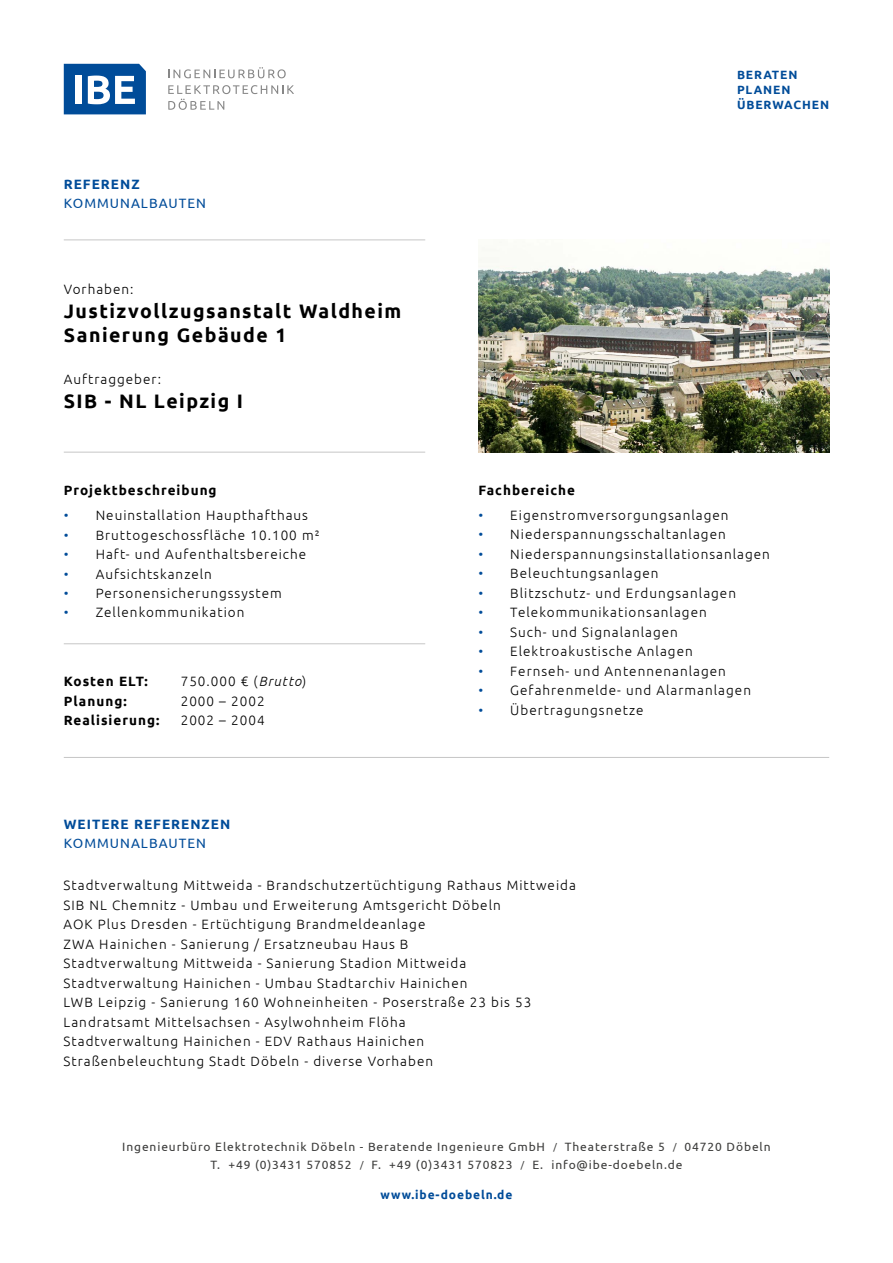
<style>
.page{position:relative;width:893px;height:1263px;background:#fff}
.page>*{position:absolute;margin:0;border:0;box-sizing:border-box;transform-origin:0 0}
.t1{font:700 19.5px/24px "Ubuntu";letter-spacing:.075em;color:#000}
.t2{font:300 13.5px/19.5px "Ubuntu";letter-spacing:.075em;color:#000}
.t3{font:700 13.5px "Ubuntu";letter-spacing:.075em;color:#000}
.t4{font:13.5px "Ubuntu";letter-spacing:.075em;color:#004c99}
.t5{font:700 13.5px "Ubuntu";letter-spacing:.075em;color:#004c99}
.t6{font:12px/18px "Ubuntu";letter-spacing:.075em;color:#3c3c3b;text-align:center}
.t7{font:700 12px/15.3px "Ubuntu";letter-spacing:.075em;color:#004c99}
.s1{color:#004c99}
.s2{font-style:italic}
.s3{font-size:9px}
</style>
<div class="page">
<svg style="left:64px;top:64px;width:82px;height:50px"></svg>
<svg style="left:168px;top:67px;width:118px;height:11px"></svg>
<svg style="left:168px;top:85px;width:126px;height:25px"></svg>
<img style="left:478px;top:242px;width:351px;height:210px">
<hr style="left:64px;top:643px;width:361px;height:1px;background:#c6c6c6">
<hr style="left:64px;top:452px;width:361px;height:1px;background:#c6c6c6">
<hr style="left:64px;top:240px;width:361px;height:1px;background:#c6c6c6">
<hr style="left:64px;top:757px;width:765px;height:1px;background:#c6c6c6">
<p class="t5" style="left:64px;top:176px;width:77px">REFERENZ</p>
<p class="t4" style="left:64px;top:195px;width:144px">KOMMUNALBAUTEN</p>
<p class="t2" style="left:64px;top:279px;width:71px">Vorhaben:</p>
<h1 class="t1" style="left:64px;top:298px;width:339px">Justizvollzugsanstalt Waldheim<br>Sanierung Gebäude 1</h1>
<p class="t2" style="left:64px;top:369px;width:99px">Auftraggeber:</p>
<h1 class="t1" style="left:64px;top:389px;width:181px">SIB - NL Leipzig I</h1>
<p class="t3" style="left:64px;top:482px;width:154px">Projektbeschreibung</p>
<p class="t3" style="left:478px;top:482px;width:98px">Fachbereiche</p>
<p class="t7" style="left:737px;top:66px;width:94px">BERATEN<br>PLANEN<br>ÜBERWACHEN</p>
<p class="t2" style="left:64px;top:505px;width:246px"><span class="s1">•</span> Neuinstallation Haupthafthaus</p>
<p class="t2" style="left:64px;top:525px;width:257px"><span class="s1">•</span> Bruttogeschossfläche 10.100 m²</p>
<p class="t2" style="left:64px;top:544px;width:244px"><span class="s1">•</span> Haft- und Aufenthaltsbereiche</p>
<p class="t2" style="left:64px;top:564px;width:150px"><span class="s1">•</span> Aufsichtskanzeln</p>
<p class="t2" style="left:64px;top:583px;width:220px"><span class="s1">•</span> Personensicherungssystem</p>
<p class="t2" style="left:64px;top:603px;width:182px"><span class="s1">•</span> Zellenkommunikation</p>
<p class="t3" style="left:64px;top:673px;width:85px">Kosten ELT:</p>
<p class="t2" style="left:181px;top:671px;width:127px">750.000 € (<span class="s2">Brutto</span>)</p>
<p class="t3" style="left:64px;top:693px;width:64px">Planung:</p>
<p class="t2" style="left:181px;top:691px;width:85px">2000 – 2002</p>
<p class="t3" style="left:64px;top:712px;width:97px">Realisierung:</p>
<p class="t2" style="left:181px;top:710px;width:85px">2002 – 2004</p>
<p class="t5" style="left:64px;top:816px;width:168px">WEITERE REFERENZEN</p>
<p class="t4" style="left:64px;top:835px;width:144px">KOMMUNALBAUTEN</p>
<p class="t2" style="left:478px;top:505px;width:252px"><span class="s1">•</span> Eigenstromversorgungsanlagen</p>
<p class="t2" style="left:478px;top:525px;width:249px"><span class="s1">•</span> Niederspannungsschaltanlagen</p>
<p class="t2" style="left:478px;top:544px;width:293px"><span class="s1">•</span> Niederspannungsinstallationsanlagen</p>
<p class="t2" style="left:478px;top:564px;width:182px"><span class="s1">•</span> Beleuchtungsanlagen</p>
<p class="t2" style="left:478px;top:583px;width:259px"><span class="s1">•</span> Blitzschutz- und Erdungsanlagen</p>
<p class="t2" style="left:478px;top:602px;width:230px"><span class="s1">•</span> Telekommunikationsanlagen</p>
<p class="t2" style="left:478px;top:622px;width:201px"><span class="s1">•</span> Such- und Signalanlagen</p>
<p class="t2" style="left:478px;top:641px;width:216px"><span class="s1">•</span> Elektroakustische Anlagen</p>
<p class="t2" style="left:478px;top:661px;width:249px"><span class="s1">•</span> Fernseh- und Antennenanlagen</p>
<p class="t2" style="left:478px;top:680px;width:274px"><span class="s1">•</span> Gefahrenmelde- und Alarmanlagen</p>
<p class="t2" style="left:478px;top:700px;width:167px"><span class="s1">•</span> Übertragungsnetze</p>
<p class="t2" style="left:64px;top:875px;width:514px">Stadtverwaltung Mittweida - Brandschutzertüchtigung Rathaus Mittweida SIB NL Chemnitz - Umbau und Erweiterung Amtsgericht Döbeln<br>AOK Plus Dresden - Ertüchtigung Brandmeldeanlage<br>ZWA Hainichen - Sanierung / Ersatzneubau Haus B<br>Stadtverwaltung Mittweida - Sanierung Stadion Mittweida Stadtverwaltung Hainichen - Umbau Stadtarchiv Hainichen<br>LWB Leipzig - Sanierung 160 Wohneinheiten - Poserstraße 23 bis 53<br>Landratsamt Mittelsachsen - Asylwohnheim Flöha<br>Stadtverwaltung Hainichen - EDV Rathaus Hainichen<br>Straßenbeleuchtung Stadt Döbeln - diverse Vorhaben</p>
<p class="t6" style="left:122px;top:1137px;width:650px">Ingenieurbüro Elektrotechnik Döbeln - Beratende Ingenieure GmbH <span class="s3">/</span> Theaterstraße 5 <span class="s3">/</span> 04720 Döbeln<br>T. +49 (0)3431 570852 <span class="s3">/</span> F. +49 (0)3431 570823 <span class="s3">/</span> E. info@ibe-doebeln.de</p>
<p class="t7" style="left:381px;top:1187px;width:133px">www.ibe-doebeln.de</p>
</div>
